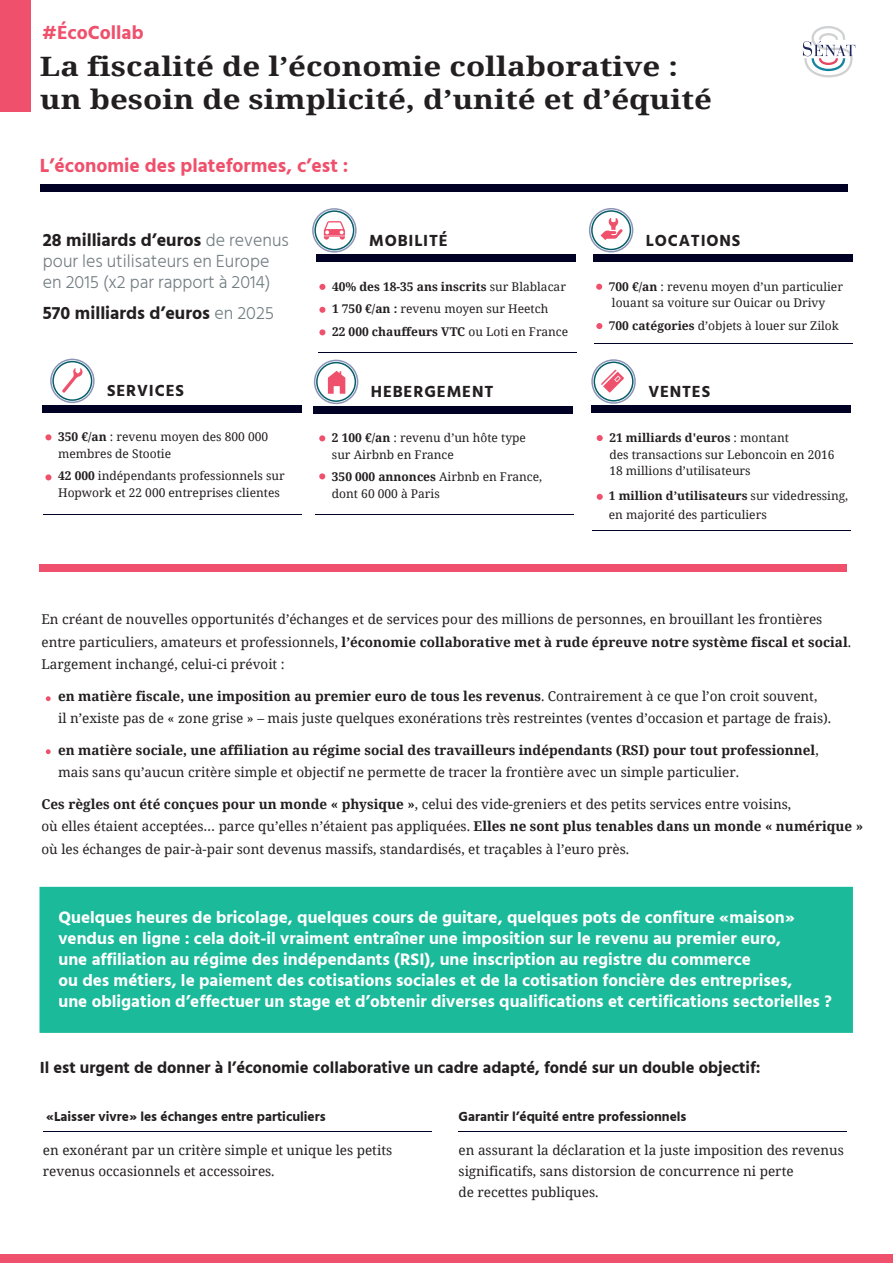
<style>
.page{position:relative;width:893px;height:1263px;background:#fff}
.page>*{position:absolute;margin:0;border:0;box-sizing:border-box;transform-origin:0 0}
.t1{font:700 26.7px/33px "Noto Serif";color:#231f20;scale:1.17 1}
.t2{font:700 19.5px "Hind Siliguri";color:#ef506c}
.t3{font:300 18px/21px "Hind Siliguri";color:#737e83}
.t4{font:700 18px "Hind Siliguri";color:#231f20}
.t5{font:700 17.1px/21px "Hind Siliguri";color:#fff}
.t6{font:700 16.5px "Hind Siliguri";color:#231f20}
.t7{font:700 16.5px "Hind Siliguri";letter-spacing:.05em;color:#231f20}
.t8{font:13.5px/22.5px "Noto Serif";color:#231f20}
.t9{font:700 13.5px/22.5px "Noto Serif";color:#231f20}
.t10{font:700 13.5px "Hind Siliguri";color:#231f20}
.t11{font:12px/16.5px "Noto Serif";color:#231f20}
.t12{font:700 12px/22.5px "Noto Serif";color:#231f20}
.s1{font-weight:700;color:#231f20}
.s2{font-weight:300;color:#737e83}
.s3{font-weight:400}
.s4{font-weight:700}
</style>
<div class="page">
<div style="left:0;top:0;width:31px;height:112px;background:#ef516c"></div>
<div style="left:42px;top:405px;width:260px;height:7px;background:#000025"></div>
<div style="left:316px;top:254px;width:260px;height:8px;background:#000025"></div>
<div style="left:314px;top:406px;width:259px;height:7px;background:#000025"></div>
<div style="left:40px;top:184px;width:808px;height:8px;background:#000025"></div>
<div style="left:39px;top:564px;width:808px;height:8px;background:#ef516c"></div>
<div style="left:39px;top:887px;width:814px;height:146px;background:#1aba9a"></div>
<hr style="left:43px;top:514px;width:259px;height:1px;background:#000025">
<hr style="left:318px;top:352px;width:258px;height:1px;background:#000025">
<div style="left:50px;top:359px;width:45px;height:44px;border:2px solid #8c95b7;border-radius:50%"></div>
<div style="left:52px;top:361px;width:40px;height:40px;border:2px solid #055f68;border-radius:50%"></div>
<div style="left:0;top:1255px;width:893px;height:8px;background:#ef516c"></div>
<svg style="left:803px;top:26px;width:52px;height:51px"></svg>
<hr style="left:43px;top:1131px;width:389px;height:1px;background:#000025">
<hr style="left:459px;top:1131px;width:388px;height:1px;background:#000025">
<svg style="left:45px;top:434px;width:6px;height:6px"></svg>
<svg style="left:45px;top:474px;width:6px;height:6px"></svg>
<svg style="left:319px;top:284px;width:6px;height:6px"></svg>
<svg style="left:319px;top:306px;width:7px;height:7px"></svg>
<svg style="left:319px;top:329px;width:7px;height:7px"></svg>
<hr style="left:315px;top:515px;width:258px;height:1px;background:#000025">
<svg style="left:319px;top:435px;width:6px;height:6px"></svg>
<svg style="left:319px;top:473px;width:6px;height:6px"></svg>
<div style="left:312px;top:208px;width:45px;height:45px;border:2px solid #8c95b7;border-radius:50%"></div>
<div style="left:314px;top:210px;width:40px;height:40px;border:2px solid #055f68;border-radius:50%"></div>
<div style="left:314px;top:360px;width:44px;height:44px;border:2px solid #8c95b7;border-radius:50%"></div>
<div style="left:316px;top:362px;width:40px;height:40px;border:2px solid #055f68;border-radius:50%"></div>
<div style="left:591px;top:405px;width:259px;height:8px;background:#000025"></div>
<svg style="left:597px;top:435px;width:6px;height:6px"></svg>
<svg style="left:597px;top:494px;width:6px;height:6px"></svg>
<div style="left:593px;top:254px;width:259px;height:8px;background:#000025"></div>
<hr style="left:595px;top:344px;width:258px;height:1px;background:#000025">
<svg style="left:596px;top:284px;width:6px;height:6px"></svg>
<svg style="left:596px;top:323px;width:6px;height:6px"></svg>
<div style="left:589px;top:208px;width:44px;height:44px;border:2px solid #8c95b7;border-radius:50%"></div>
<div style="left:591px;top:210px;width:40px;height:40px;border:2px solid #055f68;border-radius:50%"></div>
<div style="left:591px;top:359px;width:45px;height:45px;border:2px solid #8c95b7;border-radius:50%"></div>
<div style="left:594px;top:361px;width:40px;height:40px;border:2px solid #055f68;border-radius:50%"></div>
<svg style="left:46px;top:696px;width:5px;height:5px"></svg>
<svg style="left:46px;top:749px;width:5px;height:5px"></svg>
<svg style="left:324px;top:221px;width:21px;height:19px"></svg>
<svg style="left:328px;top:371px;width:17px;height:23px"></svg>
<svg style="left:62px;top:368px;width:20px;height:25px"></svg>
<svg style="left:601px;top:370px;width:23px;height:23px"></svg>
<hr style="left:592px;top:530px;width:259px;height:1px;background:#000025">
<svg style="left:601px;top:218px;width:22px;height:22px"></svg>
<h2 class="t2" style="left:42px;top:17px;width:103px">#ÉcoCollab</h2>
<h1 class="t1" style="left:40px;top:49px;width:576px">La fiscalité de l’économie collaborative : un besoin de simplicité, d’unité et d’équité</h1>
<h2 class="t2" style="left:40px;top:151px;width:310px">L’économie des plateformes, c’est :</h2>
<h3 class="t3" style="left:43px;top:229px;width:247px"><span class="s1">28 milliards d’euros</span> de revenus pour les utilisateurs en Europe en 2015 (x2 par rapport à 2014)</h3>
<h3 class="t4" style="left:43px;top:299px;width:233px">570 milliards d’euros <span class="s2">en 2025</span></h3>
<p class="t7" style="left:369px;top:227px;width:80px">MOBILITÉ</p>
<p class="t12" style="left:332px;top:275px;width:238px">40% des 18-35 ans inscrits <span class="s3">sur Blablacar<br></span>1 750 €/an : <span class="s3">revenu moyen sur Heetch<br></span>22 000 chauffeurs VTC <span class="s3">ou Loti en France</span></p>
<p class="t7" style="left:646px;top:227px;width:96px">LOCATIONS</p>
<p class="t11" style="left:609px;top:278px;width:236px"><span class="s4">700 €/an</span> : revenu moyen d’un particulier louant sa voiture sur Ouicar ou Drivy</p>
<p class="t11" style="left:609px;top:317px;width:232px"><span class="s4">700 catégories</span> d’objets à louer sur Zilok</p>
<p class="t7" style="left:107px;top:378px;width:78px">SERVICES</p>
<p class="t7" style="left:371px;top:379px;width:124px">HEBERGEMENT</p>
<p class="t6" style="left:648px;top:379px;width:63px">VENTES</p>
<p class="t11" style="left:58px;top:428px;width:211px"><span class="s4">350 €/an</span> : revenu moyen des 800 000 membres de Stootie</p>
<p class="t11" style="left:58px;top:467px;width:228px"><span class="s4">42 000</span> indépendants professionnels sur<br>Hopwork et 22 000 entreprises clientes</p>
<p class="t11" style="left:332px;top:429px;width:195px"><span class="s4">2 100 €/an</span> : revenu d’un hôte type sur Airbnb en France</p>
<p class="t11" style="left:332px;top:468px;width:212px"><span class="s4">350 000 annonces</span> Airbnb en France, dont 60 000 à Paris</p>
<p class="t11" style="left:609px;top:429px;width:227px"><span class="s4">21 milliards d'euros</span> : montant<br>des transactions sur Leboncoin en 2016<br>18 millions d’utilisateurs</p>
<p class="t11" style="left:609px;top:485px;width:241px;line-height:19.5px"><span class="s4">1 million d’utilisateurs</span> sur videdressing, en majorité des particuliers</p>
<p class="t8" style="left:42px;top:607px;width:811px">En créant de nouvelles opportunités d’échanges et de services pour des millions de personnes, en brouillant les frontières entre particuliers, amateurs et professionnels, <span class="s4">l’économie collaborative met à rude épreuve notre système fiscal et social</span>.<br>Largement inchangé, celui-ci prévoit :</p>
<p class="t8" style="left:58px;top:684px;width:775px"><span class="s4">en matière fiscale, une imposition au premier euro de tous les revenus</span>. Contrairement à ce que l’on croit souvent,<br>il n’existe pas de « zone grise » – mais juste quelques exonérations très restreintes (ventes d’occasion et partage de frais).</p>
<p class="t9" style="left:58px;top:738px;width:762px">en matière sociale, une affiliation au régime social des travailleurs indépendants (RSI) pour tout professionnel<span class="s3">, mais sans qu’aucun critère simple et objectif ne permette de tracer la frontière avec un simple particulier.</span></p>
<p class="t8" style="left:42px;top:792px;width:823px"><span class="s4">Ces règles ont été conçues pour un monde « physique »</span>, celui des vide-greniers et des petits services entre voisins,<br>où elles étaient acceptées… parce qu’elles n’étaient pas appliquées. <span class="s4">Elles ne sont plus tenables dans un monde « numérique » </span>où les échanges de pair-à-pair sont devenus massifs, standardisés, et traçables à l’euro près.</p>
<p class="t5" style="left:58px;top:907px;width:775px">Quelques heures de bricolage, quelques cours de guitare, quelques pots de confiture «maison» vendus en ligne : cela doit-il vraiment entraîner une imposition sur le revenu au premier euro,<br>une affiliation au régime des indépendants (RSI), une inscription au registre du commerce<br>ou des métiers, le paiement des cotisations sociales et de la cotisation foncière des entreprises,<br>une obligation d’effectuer un stage et d’obtenir diverses qualifications et certifications sectorielles ?</p>
<p class="t6" style="left:40px;top:1054px;width:722px">Il est urgent de donner à l’économie collaborative un cadre adapté, fondé sur un double objectif:</p>
<p class="t10" style="left:46px;top:1106px;width:281px">«Laisser vivre» les échanges entre particuliers</p>
<p class="t8" style="left:43px;top:1139px;width:351px;line-height:21px">en exonérant par un critère simple et unique les petits revenus occasionnels et accessoires.</p>
<p class="t10" style="left:459px;top:1106px;width:229px">Garantir l’équité entre professionnels</p>
<p class="t8" style="left:459px;top:1139px;width:387px;line-height:21px">en assurant la déclaration et la juste imposition des revenus significatifs, sans distorsion de concurrence ni perte<br>de recettes publiques.</p>
</div>
